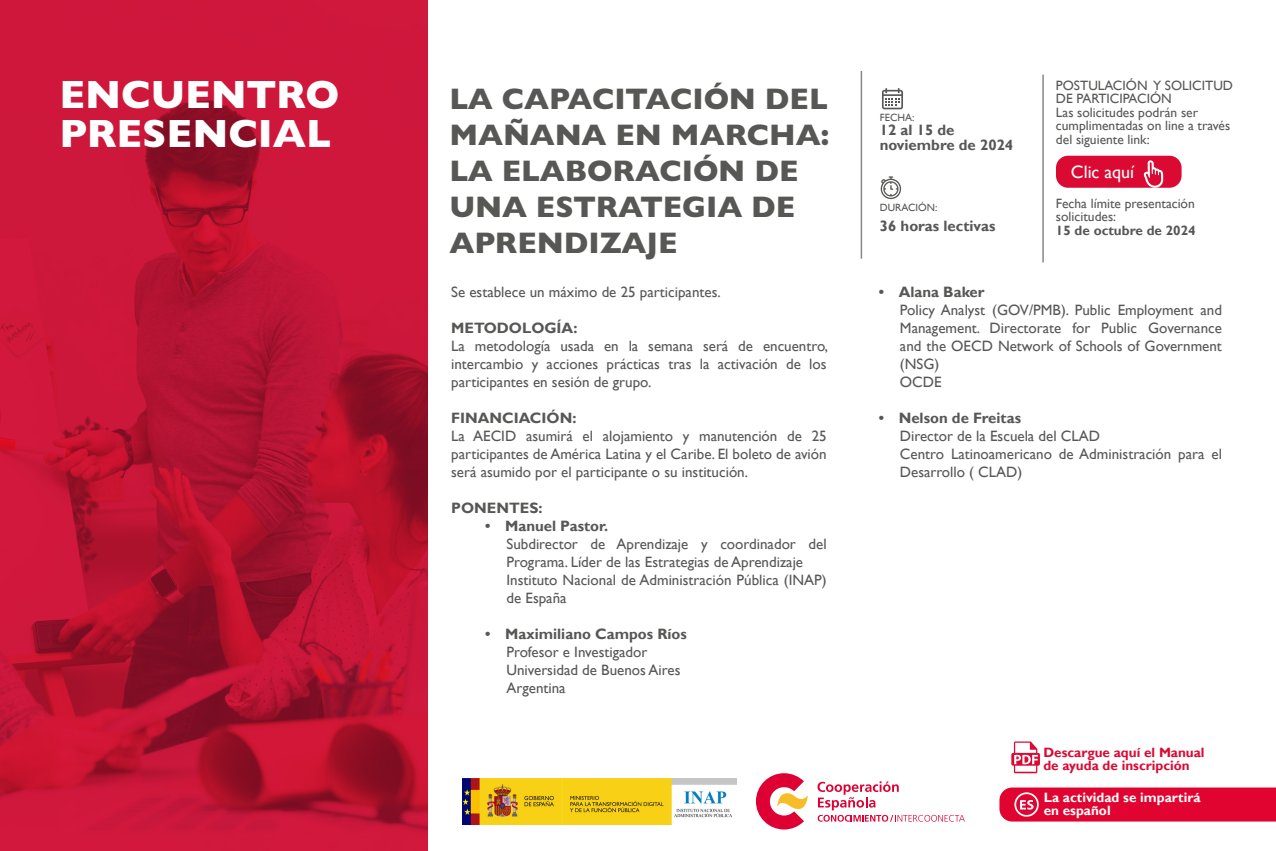
<style>
.page{position:relative;width:1276px;height:851px;background:#fff}
.page>*{position:absolute;margin:0;border:0;box-sizing:border-box;transform-origin:0 0}
.t1{font:800 39.75px/39px "Gill Sans";color:#fff}
.t2{font:800 30px/36px "Gill Sans";color:#575756}
.t3{font:18px "Gill Sans";color:#fff}
.t4{font:15px/18px "Gill Sans";color:#575756}
.t5{font:700 15px/15px "Gill Sans";color:#575756}
.t6{font:13.5px/13.5px "Gill Sans";color:#575756}
.t7{font:700 13.5px/13.5px "Gill Sans";color:#db0a33}
.t8{font:700 13.5px/13.5px "Gill Sans";color:#fff}
.t9{font:700 13.5px "Gill Sans";color:#575756}
.t10{font:10.5px "Gill Sans";color:#575756}
</style>
<div class="page">
<img style="left:0;top:0;width:427px;height:850px">
<svg style="left:999px;top:787px;width:277px;height:34px;background:#e30f39"></svg>
<hr style="left:860px;top:71px;width:2px;height:188px;background:#878787">
<hr style="left:1042px;top:75px;width:1px;height:187px;background:#878787">
<svg style="left:880px;top:176px;width:21px;height:23px"></svg>
<svg style="left:882px;top:88px;width:21px;height:21px"></svg>
<svg style="left:817px;top:781px;width:148px;height:40px"></svg>
<svg style="left:756px;top:773px;width:52px;height:56px"></svg>
<img style="left:462px;top:778px;width:274px;height:46px">
<div style="left:1056px;top:156px;width:125px;height:32px;background:#db0a33;border-radius:12px"></div>
<svg style="left:1143px;top:160px;width:20px;height:28px"></svg>
<svg style="left:1011px;top:741px;width:29px;height:32px"></svg>
<h1 class="t1" style="left:59px;top:74px;width:281px">ENCUENTRO<br>PRESENCIAL</h1>
<p class="t6" style="left:1056px;top:79px;width:178px">POSTULACIÓN Y SOLICITUD<br>DE PARTICIPACIÓN<br>Las solicitudes podrán ser cumplimentadas on line a través del siguiente link:</p>
<p class="t3" style="left:1071px;top:162px;width:65px">Clic aquí</p>
<p class="t6" style="left:1056px;top:197px;width:140px">Fecha límite presentación solicitudes:</p>
<p class="t9" style="left:1056px;top:222px;width:141px">15 de octubre de 2024</p>
<h2 class="t2" style="left:449px;top:80px;width:381px">LA CAPACITACIÓN DEL<br>MAÑANA EN MARCHA:<br>LA ELABORACIÓN DE<br>UNA ESTRATEGIA DE<br>APRENDIZAJE</h2>
<p class="t10" style="left:880px;top:111px;width:36px">FECHA:</p>
<p class="t5" style="left:880px;top:123px;width:135px">12 al 15 de noviembre de 2024</p>
<p class="t10" style="left:880px;top:201px;width:59px">DURACIÓN:</p>
<p class="t5" style="left:880px;top:218px;width:117px">36 horas lectivas</p>
<p class="t4" style="left:451px;top:283px;width:271px">Se establece un máximo de 25 participantes.</p>
<p class="t5" style="left:451px;top:321px;width:128px">METODOLOGÍA:</p>
<p class="t4" style="left:451px;top:337px;width:378px;text-align:justify">La metodología usada en la semana será de encuentro, intercambio y acciones prácticas tras la activación de los participantes en sesión de grupo.</p>
<p class="t5" style="left:451px;top:411px;width:127px">FINANCIACIÓN:</p>
<p class="t4" style="left:451px;top:427px;width:377px;text-align:justify">La AECID asumirá el alojamiento y manutención de 25 participantes de América Latina y el Caribe. El boleto de avión será asumido por el participante o su institución.</p>
<p class="t5" style="left:451px;top:501px;width:93px">PONENTES:</p>
<p class="t5" style="left:485px;top:519px;width:125px">• Manuel Pastor.</p>
<p class="t4" style="left:506px;top:535px;width:322px">Subdirector de Aprendizaje y coordinador del Programa. Líder de las Estrategias de Aprendizaje Instituto Nacional de Administración Pública (INAP) de España</p>
<p class="t5" style="left:485px;top:627px;width:203px">• Maximiliano Campos Ríos</p>
<p class="t4" style="left:506px;top:643px;width:175px">Profesor e Investigador<br>Universidad de Buenos Aires<br>Argentina</p>
<p class="t5" style="left:878px;top:285px;width:107px">• Alana Baker</p>
<p class="t4" style="left:900px;top:301px;width:323px">Policy Analyst (GOV/PMB). Public Employment and<br>Management. Directorate for Public Governance and the OECD Network of Schools of Government (NSG)<br>OCDE</p>
<p class="t5" style="left:878px;top:411px;width:144px">• Nelson de Freitas</p>
<p class="t4" style="left:900px;top:427px;width:323px">Director de la Escuela del CLAD<br>Centro Latinoamericano de Administración para el<br>Desarrollo ( CLAD)</p>
<p class="t7" style="left:1043px;top:745px;width:163px">Descargue aquí el Manual de ayuda de inscripción</p>
<p class="t8" style="left:1043px;top:790px;width:158px">La actividad se impartirá en español</p>
</div>
